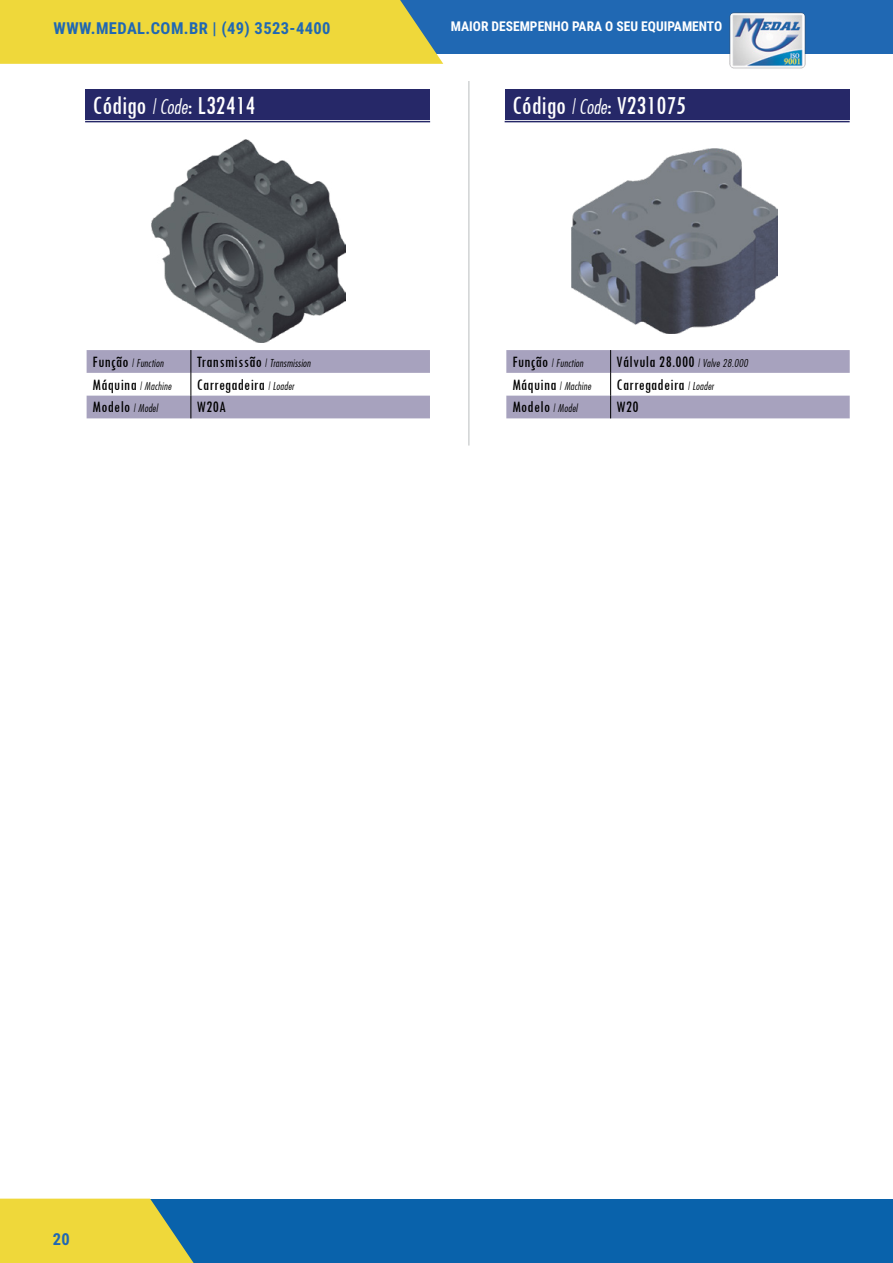
<style>
.page{position:relative;width:893px;height:1263px;background:#fff}
.page>*{position:absolute;margin:0;border:0;box-sizing:border-box;transform-origin:0 0}
.t1{font:condensed 27px "Tw Cen";color:#fff}
.t2{font:condensed 16.5px "Tw Cen";letter-spacing:.025em;color:#000}
.t3{font:700 16.5px "Roboto Condensed";letter-spacing:.025em;color:#2068b3}
.t4{font:700 13.5px "Roboto Condensed";color:#fff}
.t5{font:10.5px "Futura Lt Cn BT Italic";letter-spacing:.025em;color:#000}
.s1{font-family:"Futura Lt Cn BT Italic";font-stretch:normal;font-size:19.5px}
.s2{font-family:"Tw Cen";font-stretch:condensed;font-size:16.5px}
.s3{font-family:"Futura Lt Cn BT Italic";font-stretch:normal;font-size:10.5px}
</style>
<div class="page">
<div style="left:0;top:1199px;width:893px;height:64px;background:#0962ab"></div>
<div style="left:162px;top:0;width:731px;height:54px;background:#2068b3"></div>
<div style="left:0;top:0;width:443px;height:64px;background:#efd83a"></div>
<svg style="left:0;top:1198px;width:194px;height:65px;background:#d5cb48"></svg>
<img style="left:729px;top:12px;width:77px;height:57px">
<hr style="left:468px;top:81px;width:2px;height:365px;background:#d1d3d4">
<div style="left:505px;top:89px;width:344px;height:30px;background:#262868"></div>
<img style="left:571px;top:148px;width:206px;height:185px">
<hr style="left:505px;top:121px;width:345px;height:1px;background:#262868">
<svg style="left:506px;top:350px;width:344px;height:68px"></svg>
<div style="left:85px;top:89px;width:345px;height:30px;background:#262868"></div>
<img style="left:152px;top:139px;width:194px;height:204px">
<hr style="left:85px;top:121px;width:345px;height:1px;background:#262868">
<svg style="left:87px;top:350px;width:343px;height:68px"></svg>
<p class="t3" style="left:54px;top:16px;width:279px">WWW.MEDAL.COM.BR | (49) 3523-4400</p>
<p class="t4" style="left:451px;top:17px;width:273px">MAIOR DESEMPENHO PARA O SEU EQUIPAMENTO</p>
<h1 class="t1" style="left:93px;top:89px;width:164px">Código <span class="s1">| Code</span>: L32414</h1>
<h1 class="t1" style="left:512px;top:89px;width:175px">Código <span class="s1">| Code</span>: V231075</h1>
<p class="t5" style="left:93px;top:356px;width:72px"><span class="s2">Função</span> | Function</p>
<p class="t5" style="left:197px;top:356px;width:115px"><span class="s2">Transmissão</span> | Transmission</p>
<p class="t5" style="left:93px;top:379px;width:80px"><span class="s2">Máquina</span> | Machine</p>
<p class="t2" style="left:197px;top:374px;width:99px">Carregadeira <span class="s3">| Loader</span></p>
<p class="t2" style="left:93px;top:397px;width:67px">Modelo <span class="s3">| Model</span></p>
<p class="t2" style="left:197px;top:397px;width:31px">W20A</p>
<p class="t5" style="left:512px;top:356px;width:72px"><span class="s2">Função</span> | Function</p>
<p class="t2" style="left:617px;top:352px;width:133px">Válvula 28.000 <span class="s3">| Valve 28.000</span></p>
<p class="t5" style="left:512px;top:379px;width:80px"><span class="s2">Máquina</span> | Machine</p>
<p class="t2" style="left:617px;top:374px;width:99px">Carregadeira <span class="s3">| Loader</span></p>
<p class="t2" style="left:512px;top:397px;width:67px">Modelo <span class="s3">| Model</span></p>
<p class="t2" style="left:617px;top:397px;width:23px">W20</p>
<p class="t3" style="left:53px;top:1228px;width:19px">20</p>
</div>
